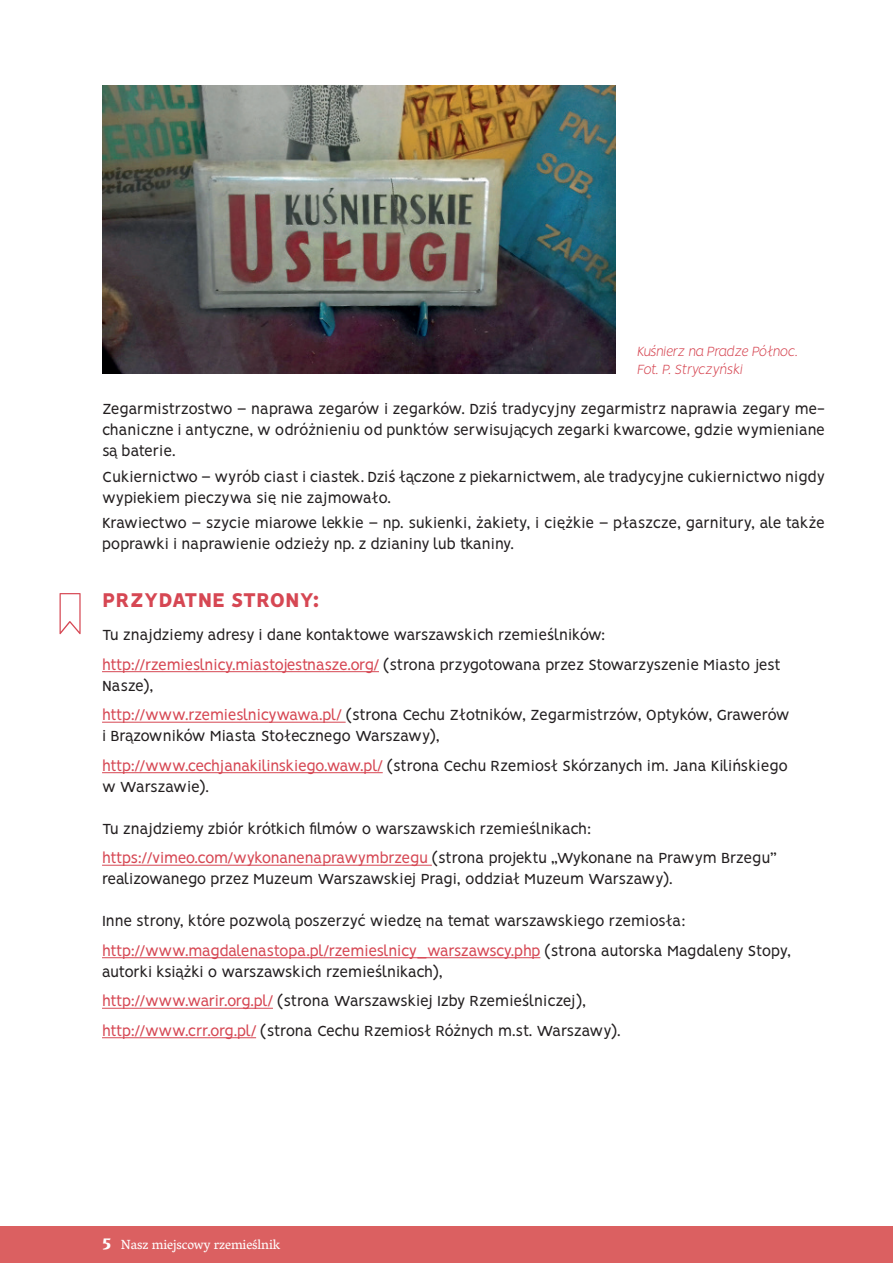
<style>
.page{position:relative;width:893px;height:1263px;background:#fff}
.page>*{position:absolute;margin:0;border:0;box-sizing:border-box;transform-origin:0 0}
.t1{font:800 22.5px "Vision";letter-spacing:-.01em;color:#d64753}
.t2{font:16.5px/29.5px "Vision";letter-spacing:-.01em;color:#231f20}
.t3{font:16.5px/29.5px "Vision";letter-spacing:-.03em;color:#231f20}
.t4{font:italic 300 15px/18px "Vision";letter-spacing:-.01em;color:#d64753}
.t5{font:13.5px "Vesper Libre";letter-spacing:-.01em;color:#fff}
.s1{color:#d64753}
.s2{font-weight:800;font-size:18.15px}
</style>
<div class="page">
<hr style="left:102px;top:671px;width:277px;height:1px;background:#d64753">
<hr style="left:102px;top:722px;width:244px;height:1px;background:#d64753">
<hr style="left:102px;top:772px;width:281px;height:1px;background:#d64753">
<hr style="left:102px;top:865px;width:330px;height:1px;background:#d64753">
<hr style="left:102px;top:957px;width:438px;height:1px;background:#d64753">
<hr style="left:102px;top:1008px;width:171px;height:1px;background:#d64753">
<hr style="left:102px;top:1037px;width:154px;height:1px;background:#d64753">
<div style="left:0;top:1227px;width:893px;height:36px;background:#db6061"></div>
<svg style="left:60px;top:593px;width:21px;height:41px"></svg>
<img style="left:102px;top:85px;width:514px;height:289px">
<p class="t4" style="left:637px;top:342px;width:162px">Kuśnierz na Pradze Północ.<br>Fot. P. Stryczyński</p>
<p class="t2" style="left:102px;top:400px;width:724px;line-height:21px;text-align:justify">Zegarmistrzostwo – naprawa zegarów i zegarków. Dziś tradycyjny zegarmistrz naprawia zegary me&shy;chaniczne i antyczne, w odróżnieniu od punktów serwisujących zegarki kwarcowe, gdzie wymieniane są baterie.</p>
<p class="t2" style="left:102px;top:467px;width:724px;line-height:21px">Cukiernictwo – wyrób ciast i ciastek. Dziś łączone z piekarnictwem, ale tradycyjne cukiernictwo nigdy wypiekiem pieczywa się nie zajmowało.</p>
<p class="t2" style="left:102px;top:514px;width:724px;line-height:21px">Krawiectwo – szycie miarowe lekkie – np. sukienki, żakiety, i ciężkie – płaszcze, garnitury, ale także poprawki i naprawienie odzieży np. z dzianiny lub tkaniny.</p>
<h1 class="t1" style="left:102px;top:587px;width:219px">PRZYDATNE STRONY:</h1>
<p class="t2" style="left:102px;top:622px;width:680px">Tu znajdziemy adresy i dane kontaktowe warszawskich rzemieślników: <span class="s1">http://rzemieslnicy.miastojestnasze.org/</span> (strona przygotowana przez Stowarzyszenie Miasto jest</p>
<p class="t2" style="left:102px;top:672px;width:689px">Nasze),<br><span class="s1">http://www.rzemieslnicywawa.pl/</span> (strona Cechu Złotników, Zegarmistrzów, Optyków, Grawerów</p>
<p class="t2" style="left:102px;top:723px;width:687px">i Brązowników Miasta Stołecznego Warszawy),<br><span class="s1">http://www.cechjanakilinskiego.waw.pl/</span> (strona Cechu Rzemiosł Skórzanych im. Jana Kilińskiego</p>
<p class="t2" style="left:102px;top:773px;width:109px">w Warszawie).</p>
<p class="t3" style="left:102px;top:815px;width:676px">Tu znajdziemy zbiór krótkich filmów o warszawskich rzemieślnikach: <span class="s1">https://vimeo.com/wykonanenaprawymbrzegu</span> (strona projektu „Wykonane na Prawym Brzegu”</p>
<p class="t2" style="left:102px;top:866px;width:572px">realizowanego przez Muzeum Warszawskiej Pragi, oddział Muzeum Warszawy).</p>
<p class="t2" style="left:102px;top:908px;width:690px">Inne strony, które pozwolą poszerzyć wiedzę na temat warszawskiego rzemiosła: <span class="s1">http://www.magdalenastopa.pl/rzemieslnicy_warszawscy.php</span> (strona autorska Magdaleny Stopy,</p>
<p class="t2" style="left:102px;top:958px;width:520px">autorki książki o warszawskich rzemieślnikach),<br><span class="s1">http://www.warir.org.pl/</span> (strona Warszawskiej Izby Rzemieślniczej), <span class="s1">http://www.crr.org.pl/</span> (strona Cechu Rzemiosł Różnych m.st. Warszawy).</p>
<p class="t5" style="left:102px;top:1236px;width:180px"><span class="s2">5</span> Nasz miejscowy rzemieślnik</p>
</div>
